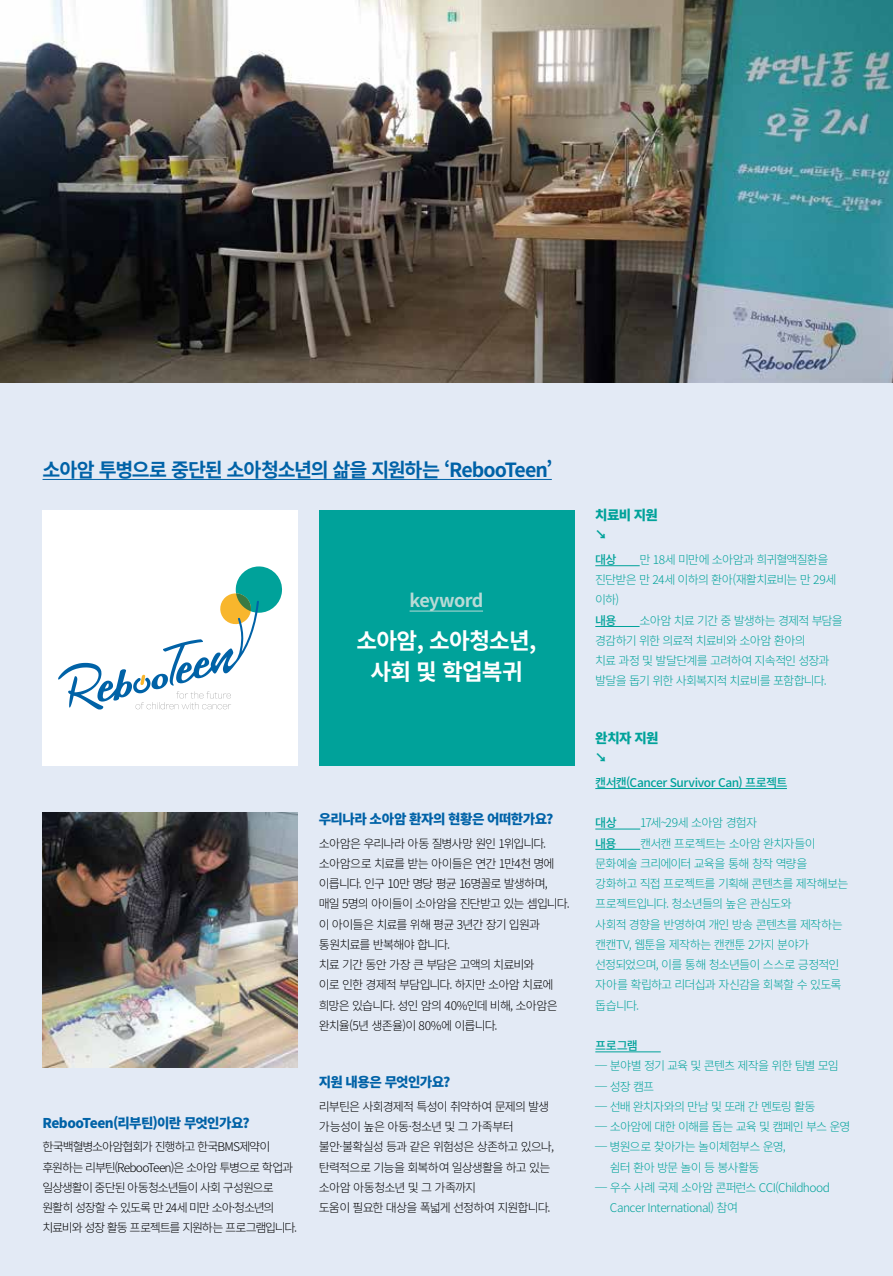
<style>
.page{position:relative;width:893px;height:1276px;background:#e3eaf5}
.page>*{position:absolute;margin:0;border:0;box-sizing:border-box;transform-origin:0 0}
.t1{font:700 22.5px/31.5px "Source Han Sans K";letter-spacing:-.03em;color:#fff;text-align:center}
.t2{font:700 19.5px "Source Han Sans K";letter-spacing:-.05em;color:#0062a7}
.t3{font:700 18px "Source Han Sans K";letter-spacing:-.035em;color:#b8dad6}
.t4{font:800 13.5px "Source Han Sans K";letter-spacing:-.04em;color:#0062a7}
.t5{font:800 13.5px "Source Han Sans K";letter-spacing:-.045em;color:#00a29a}
.t6{font:300 12px/20.2px "Source Han Sans K";letter-spacing:-.08em;color:#000}
.t7{font:300 12px/20.2px "Source Han Sans K";letter-spacing:-.065em;color:#00a29a}
.t8{font:500 12px "Source Han Sans K";letter-spacing:-.045em;color:#00a29a}
.t9{font:300 12px "Source Han Sans K";letter-spacing:-.045em;color:#00a29a}
.t10{font:300 12px "Source Han Sans K";letter-spacing:-.085em;color:#00a29a}
.t11{font:800 12px "Source Han Sans K";color:#00a29a}
</style>
<div class="page">
<img style="left:0;top:0;width:893px;height:383px">
<div style="left:42px;top:510px;width:256px;height:255px;background:#fff"></div>
<hr style="left:595px;top:565px;width:45px;height:1px;background:#00a29a">
<hr style="left:595px;top:626px;width:45px;height:1px;background:#00a29a">
<hr style="left:595px;top:788px;width:192px;height:1px;background:#00a29a">
<hr style="left:595px;top:828px;width:45px;height:1px;background:#00a29a">
<hr style="left:595px;top:849px;width:45px;height:1px;background:#00a29a">
<hr style="left:595px;top:1051px;width:66px;height:1px;background:#00a29a">
<hr style="left:43px;top:479px;width:509px;height:1px;background:#0062a7">
<svg style="left:58px;top:566px;width:224px;height:143px"></svg>
<div style="left:319px;top:510px;width:255px;height:255px;background:#00a29a"></div>
<hr style="left:410px;top:611px;width:73px;height:1px;background:#b8dad6">
<img style="left:43px;top:812px;width:255px;height:255px">
<h2 class="t2" style="left:42px;top:458px;width:512px">소아암 투병으로 중단된 소아청소년의 삶을 지원하는 ‘RebooTeen’</h2>
<h3 class="t3" style="left:409px;top:590px;width:76px">keyword</h3>
<h1 class="t1" style="left:356px;top:625px;width:182px">소아암, 소아청소년, 사회 및 학업복귀</h1>
<p class="t4" style="left:42px;top:1115px;width:209px">RebooTeen(리부틴)이란 무엇인가요?</p>
<p class="t6" style="left:42px;top:1137px;width:256px">한국백혈병소아암협회가 진행하고 한국BMS제약이 후원하는 리부틴(RebooTeen)은 소아암 투병으로 학업과 일상생활이 중단된 아동청소년들이 사회 구성원으로 원활히 성장할 수 있도록 만 24세 미만 소아·청소년의 치료비와 성장 활동 프로젝트를 지원하는 프로그램입니다.</p>
<p class="t4" style="left:319px;top:811px;width:236px">우리나라 소아암 환자의 현황은 어떠한가요?</p>
<p class="t6" style="left:319px;top:833px;width:252px">소아암은 우리나라 아동 질병사망 원인 1위입니다. 소아암으로 치료를 받는 아이들은 연간 1만4천 명에 이릅니다. 인구 10만 명당 평균 16명꼴로 발생하며, 매일 5명의 아이들이 소아암을 진단받고 있는 셈입니다. 이 아이들은 치료를 위해 평균 3년간 장기 입원과 통원치료를 반복해야 합니다.<br>치료 기간 동안 가장 큰 부담은 고액의 치료비와<br>이로 인한 경제적 부담입니다. 하지만 소아암 치료에 희망은 있습니다. 성인 암의 40%인데 비해, 소아암은 완치율(5년 생존율)이 80%에 이릅니다.</p>
<p class="t4" style="left:319px;top:1075px;width:133px">지원 내용은 무엇인가요?</p>
<p class="t6" style="left:319px;top:1096px;width:237px">리부틴은 사회경제적 특성이 취약하여 문제의 발생 가능성이 높은 아동·청소년 및 그 가족부터 불안·불확실성 등과 같은 위험성은 상존하고 있으나, 탄력적으로 기능을 회복하여 일상생활을 하고 있는 소아암 아동청소년 및 그 가족까지<br>도움이 필요한 대상을 폭넓게 선정하여 지원합니다.</p>
<p class="t5" style="left:595px;top:508px;width:64px">치료비 지원</p>
<p class="t11" style="left:595px;top:528px;width:13px">↘</p>
<p class="t8" style="left:595px;top:553px;width:23px">대상</p>
<p class="t7" style="left:595px;top:549px;width:243px;text-indent:44px">만 18세 미만에 소아암과 희귀혈액질환을 진단받은 만 24세 이하의 환아(재활치료비는 만 29세 이하)</p>
<p class="t8" style="left:595px;top:613px;width:23px">내용</p>
<p class="t7" style="left:595px;top:610px;width:249px;text-indent:44px">소아암 치료 기간 중 발생하는 경제적 부담을 경감하기 위한 의료적 치료비와 소아암 환아의<br>치료 과정 및 발달단계를 고려하여 지속적인 성장과 발달을 돕기 위한 사회복지적 치료비를 포함합니다.</p>
<p class="t5" style="left:595px;top:730px;width:65px">완치자 지원</p>
<p class="t11" style="left:595px;top:751px;width:13px">↘</p>
<p class="t8" style="left:595px;top:775px;width:194px">캔서캔(Cancer Survivor Can) 프로젝트</p>
<p class="t8" style="left:595px;top:816px;width:23px">대상</p>
<p class="t7" style="left:640px;top:813px;width:118px">17세~29세 소아암 경험자</p>
<p class="t8" style="left:595px;top:836px;width:23px">내용</p>
<p class="t7" style="left:595px;top:833px;width:255px;text-indent:45px">캔서캔 프로젝트는 소아암 완치자들이 문화예술 크리에이터 교육을 통해 창작 역량을 강화하고 직접 프로젝트를 기획해 콘텐츠를 제작해보는 프로젝트입니다. 청소년들의 높은 관심도와<br>사회적 경향을 반영하여 개인 방송 콘텐츠를 제작하는 캔캔TV, 웹툰을 제작하는 캔캔툰 2가지 분야가 선정되었으며, 이를 통해 청소년들이 스스로 긍정적인 자아를 확립하고 리더십과 자신감을 회복할 수 있도록 돕습니다.</p>
<p class="t8" style="left:595px;top:1039px;width:44px">프로그램</p>
<p class="t10" style="left:595px;top:1059px;width:245px">─ 분야별 정기 교육 및 콘텐츠 제작을 위한 팀별 모임</p>
<p class="t7" style="left:595px;top:1076px;width:60px">─ 성장 캠프</p>
<p class="t7" style="left:595px;top:1096px;width:222px">─ 선배 완치자와의 만남 및 또래 간 멘토링 활동</p>
<p class="t7" style="left:595px;top:1116px;width:257px">─ 소아암에 대한 이해를 돕는 교육 및 캠페인 부스 운영</p>
<p class="t7" style="left:595px;top:1137px;width:192px">─ 병원으로 찾아가는 놀이체험부스 운영,</p>
<p class="t7" style="left:610px;top:1157px;width:151px">쉼터 환아 방문 놀이 등 봉사활동</p>
<p class="t7" style="left:595px;top:1177px;width:236px">─ 우수 사례 국제 소아암 콘퍼런스 CCI(Childhood</p>
<p class="t9" style="left:610px;top:1200px;width:130px">Cancer International) 참여</p>
</div>
